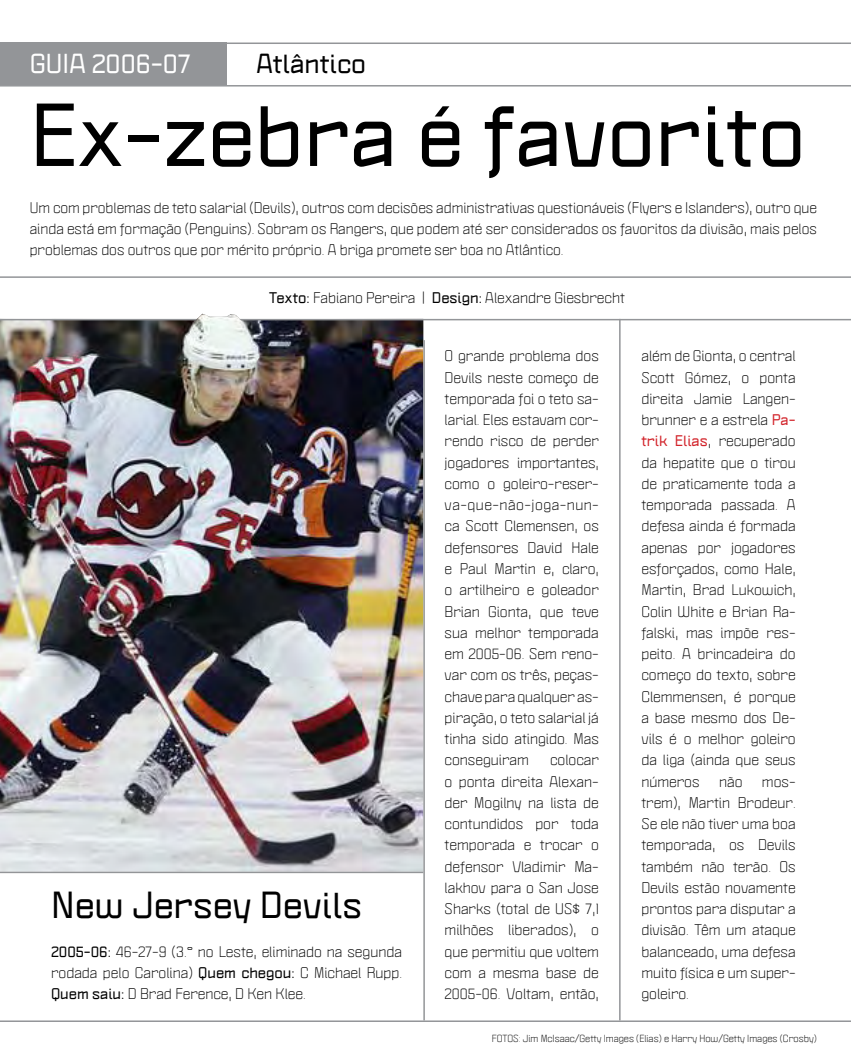
<style>
.page{position:relative;width:851px;height:1063px;background:#fff}
.page>*{position:absolute;margin:0;border:0;box-sizing:border-box;transform-origin:0 0}
.t1{font:700 78px "Politica XT";color:#000}
.t2{font:700 33px "Politica XT";color:#000}
.t3{font:700 24px "Politica XT";color:#fff}
.t4{font:700 24px "Politica XT";color:#000}
.t5{font:13.5px/21.3px "Politica XT";color:#000;text-align:justify}
.t6{font:9px "Politica XT";color:#000}
.s1{font-weight:700}
.s2{font-weight:700;color:#d2232a}
</style>
<div class="page">
<img style="left:0;top:318px;width:423px;height:554px">
<hr style="left:0;top:1020px;width:850px;height:2px;background:#939598">
<hr style="left:0;top:872px;width:423px;height:1px;background:#939598">
<hr style="left:0;top:43px;width:850px;height:1px;background:#939598">
<hr style="left:0;top:85px;width:850px;height:2px;background:#939598">
<hr style="left:0;top:319px;width:850px;height:1px;background:#939598">
<div style="left:0;top:43px;width:226px;height:42px;background:#939598"></div>
<hr style="left:423px;top:340px;width:2px;height:680px;background:#939598">
<hr style="left:619px;top:319px;width:1px;height:701px;background:#939598">
<hr style="left:0;top:276px;width:850px;height:2px;background:#939598">
<img style="left:35px;top:314px;width:225px;height:55px">
<h3 class="t3" style="left:30px;top:48px;width:163px">GUIA 2006-07</h3>
<h3 class="t4" style="left:256px;top:48px;width:111px">Atlântico</h3>
<h1 class="t1" style="left:30px;top:84px;width:777px">Ex-zebra é favorito</h1>
<p class="t5" style="left:30px;top:197px;width:788px">Um com problemas de teto salarial (Devils), outros com decisões administrativas questionáveis (Flyers e Islanders), outro que ainda está em formação (Penguins). Sobram os Rangers, que podem até ser considerados os favoritos da divisão, mais pelos problemas dos outros que por mérito próprio. A briga promete ser boa no Atlântico.</p>
<p class="t5" style="left:269px;top:287px;width:357px"><span class="s1">Texto:</span> Fabiano Pereira | <span class="s1">Design:</span> Alexandre Giesbrecht</p>
<h2 class="t2" style="left:51px;top:883px;width:312px">New Jersey Devils</h2>
<p class="t5" style="left:51px;top:941px;width:352px"><span class="s1">2005-06:</span> 46-27-9 (3.° no Leste, eliminado na segunda rodada pelo Carolina) <span class="s1">Quem chegou:</span> C Michael Rupp.<br><span class="s1">Quem saiu:</span> D Brad Ference, D Ken Klee.</p>
<p class="t5" style="left:444px;top:345px;width:156px">O grande problema dos Devils neste começo de temporada foi o teto sa&shy;larial. Eles estavam cor&shy;rendo risco de perder jogadores importantes, como o goleiro-reser&shy;va-que-não-joga-nun&shy;ca Scott Clemensen, os defensores David Hale e Paul Martin e, claro, o artilheiro e goleador Brian Gionta, que teve sua melhor temporada em 2005-06. Sem reno&shy;var com os três, peças&shy;chave para qualquer as&shy;piração, o teto salarial já tinha sido atingido. Mas conseguiram</p>
<p class="t5" style="left:444px;top:749px;width:156px;text-indent:105px">colocar o ponta direita Alexan&shy;der Mogilny na lista de contundidos por toda temporada e trocar o defensor Vladimir Ma&shy;lakhov para o San Jose Sharks (total de US$ 7,1 milhões liberados), o que permitiu que voltem com a mesma base de 2005-06. Voltam, então,</p>
<p class="t5" style="left:641px;top:345px;width:156px">além de Gionta, o central Scott Gómez, o ponta direita Jamie Langen&shy;brunner e a estrela <span class="s2">Pa&shy;trik Elias</span>, recuperado da hepatite que o tirou de praticamente toda a temporada passada. A defesa ainda é formada apenas por jogadores esforçados, como Hale, Martin, Brad Lukowich, Colin White e Brian Ra&shy;falski, mas impõe res&shy;peito. A brincadeira do começo do texto, sobre Clemmensen, é porque a base mesmo dos De&shy;vils é o melhor goleiro da liga (ainda que seus números</p>
<p class="t5" style="left:719px;top:771px;width:25px">não</p>
<p class="t5" style="left:641px;top:771px;width:156px;text-indent:120px">mos&shy;trem), Martin Brodeur.<br>Se ele não tiver uma boa temporada, os Devils também não terão. Os Devils estão novamente prontos para disputar a divisão. Têm um ataque balanceado, uma defesa muito física e um super&shy;goleiro.</p>
<p class="t6" style="left:492px;top:1033px;width:326px">FOTOS: Jim McIsaac/Getty Images (Elias) e Harry How/Getty Images (Crosby)</p>
</div>
